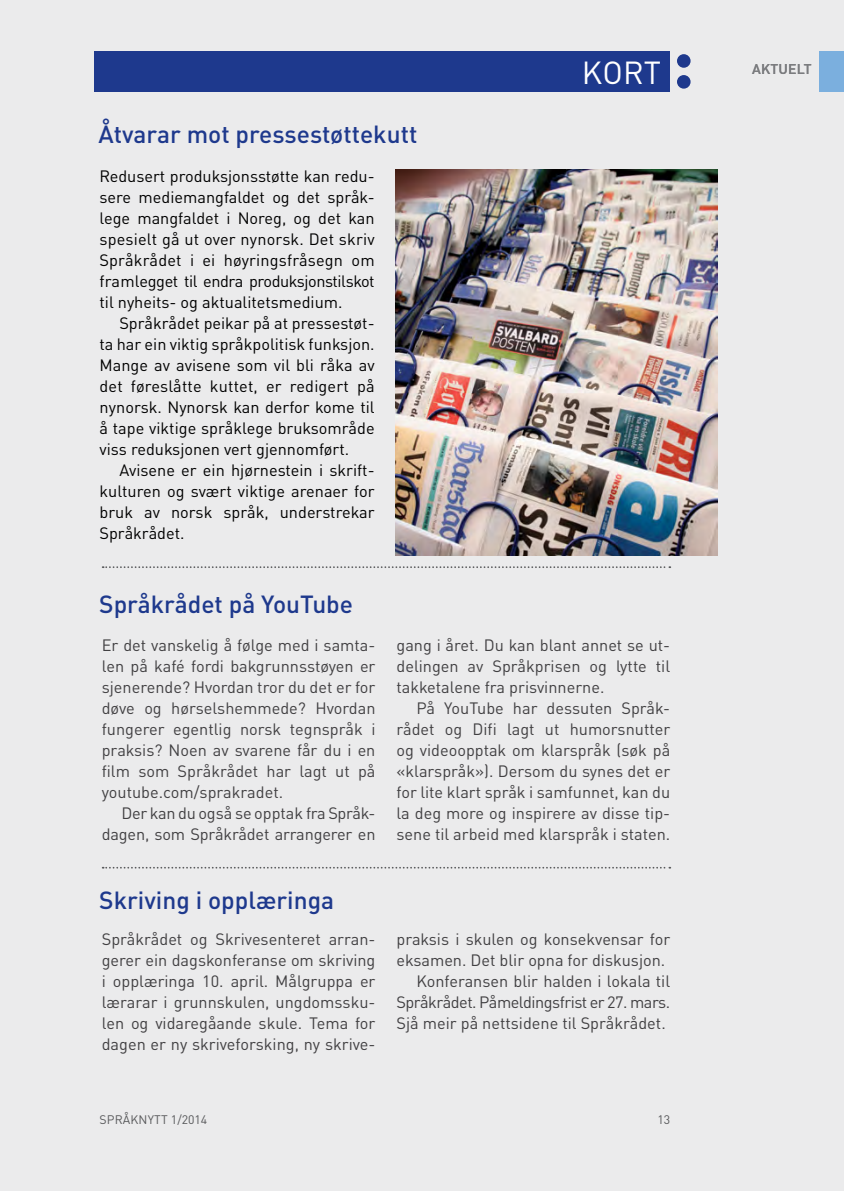
<style>
.page{position:relative;width:844px;height:1191px;background:#fff}
.page>*{position:absolute;margin:0;border:0;box-sizing:border-box;transform-origin:0 0}
.t1{font:31.5px "DINOT";color:#fff}
.t2{font:500 24.5px "DINOT";color:#1e398d}
.t3{font:16.28px/21px "DINOT";color:#414042}
.t4{font:16.28px/21px "DINOT";color:#000;text-align:justify}
.t5{font:500 14px "DINOT";color:#7b7c7f}
.t6{font:12.25px "DINOT";color:#58595b}
</style>
<div class="page">
<div style="left:0;top:0;width:843px;height:1191px;background:#ebebec"></div>
<div style="left:819px;top:51px;width:24px;height:41px;background:#7bafde"></div>
<div style="left:676px;top:54px;width:14px;height:14px;background:#1e398d;border-radius:50%"></div>
<div style="left:676px;top:75px;width:14px;height:14px;background:#1e398d;border-radius:50%"></div>
<div style="left:99px;top:51px;width:571px;height:41px;background:#1e398d"></div>
<svg style="left:103px;top:867px;width:567px;height:1px"></svg>
<svg style="left:103px;top:566px;width:567px;height:2px"></svg>
<img style="left:395px;top:169px;width:322px;height:387px">
<h2 class="t2" style="left:98px;top:118px;width:320px">Åtvarar mot pressestøttekutt</h2>
<p class="t4" style="left:99px;top:165px;width:276px">Redusert produksjonsstøtte kan redu&shy;sere mediemangfaldet og det språk&shy;lege mangfaldet i N oreg, og det kan spesielt gå ut over nynorsk. Det skriv Språkrådet i ei høyringsfråsegn om framlegget til endra produksjonstilskot til nyheits- og aktualitetsmedium.</p>
<p class="t4" style="left:99px;top:312px;width:276px;text-align:left;text-indent:20px">Språkrådet peikar på at pressestøt&shy;ta har ein viktig språkpolitisk funksjon.<br>Mange av avisene som vil bli råka av det føreslåtte kuttet, er redigert på nynorsk. Nynorsk kan derfor kome til å tape viktige språklege bruksområde viss reduksjonen vert gjennomført.<br>Avisene er ein hjørnestein i skrift&shy;kulturen og svært viktige arenaer for bruk av norsk språk, understrekar Språkrådet.</p>
<h2 class="t2" style="left:99px;top:588px;width:255px">Språkrådet på YouTube</h2>
<h1 class="t1" style="left:581px;top:53px;width:60px">KORT</h1>
<p class="t3" style="left:102px;top:634px;width:275px">Er det vanskelig å følge med i samta&shy;len på kafé fordi bakgrunnsstøyen er sjenerende? Hvordan tror du det er for døve og hørselshemmede? Hvordan fungerer egentlig norsk tegnspråk i praksis? Noen av svarene får du i en film som Språkrådet har lagt ut på youtube.com/sprakradet.<br>Der kan du også se opptak fra Språk&shy;dagen, som Språkrådet arrangerer en</p>
<p class="t3" style="left:396px;top:634px;width:275px">gang i året. Du kan blant annet se ut&shy;delingen av Språkprisen og lytte til takketalene fra prisvinnerne.<br>På YouTube har dessuten Språk&shy;rådet og D ifi lagt ut humorsnutter og videoopptak om klarspråk (søk på «klarspråk»). Dersom du synes det er for lite klart språk i samfunnet, kan du la deg more og inspirere av disse tip&shy;sene til arbeid med klarspråk i staten.</p>
<h2 class="t2" style="left:99px;top:884px;width:236px">Skriving i opplæringa</h2>
<p class="t3" style="left:102px;top:928px;width:275px;text-align:justify">Språkrådet og Skrivesenteret arran&shy;gerer ein dagskonferanse om skriving i opplæringa 10. april. Målgruppa er lærarar i grunnskulen, ungdomssku&shy;len og vidaregåande skule. Tema for dagen er ny skriveforsking, ny skrive-</p>
<p class="t3" style="left:396px;top:928px;width:275px">praksis i skulen og konsekvensar for eksamen. Det blir opna for diskusjon.<br>Konferansen blir halden i lokala til Språkrådet. Påmeldingsfrist er 27. mars.<br>Sjå meir på nettsidene til Språkrådet.</p>
<p class="t6" style="left:100px;top:1111px;width:16px">SPRÅKNYTT</p>
<p class="t6" style="left:171px;top:1111px;width:38px">1/2014</p>
<p class="t6" style="left:657px;top:1111px;width:14px">13</p>
<p class="t5" style="left:752px;top:60px;width:19px">Aktuelt</p>
<p class="t5" style="left:761px;top:60px;width:10px">t</p>
</div>
